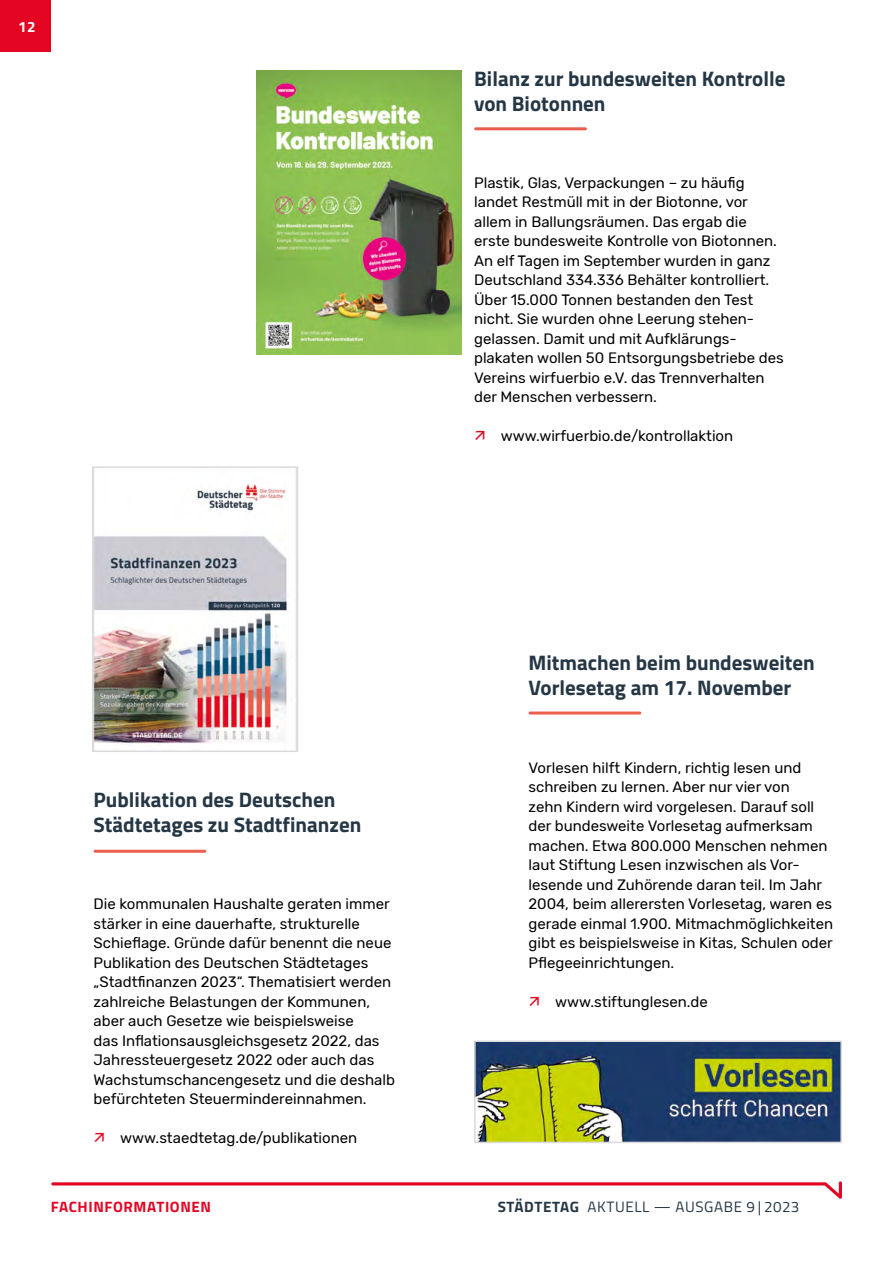
<style>
.page{position:relative;width:893px;height:1263px;background:#fff}
.page>*{position:absolute;margin:0;border:0;box-sizing:border-box;transform-origin:0 0}
.Überschrift_1-Kolumn{font:700 21px/25.2px "Titillium Web";color:#253645}
.Fließtext{font:15px/19.5px "Rubik";color:#000}
.t1{font:15px "Titillium Web";letter-spacing:.04em;color:#253645}
.t2{font:700 15px "Titillium Web";letter-spacing:.04em;color:#e40523}
.t3{font:700 15px "Titillium Web";color:#fff}
.s1{font-weight:700}
</style>
<div class="page">
<div style="left:0;top:0;width:51px;height:51px;background:#e40523"></div>
<svg style="left:51px;top:1181px;width:791px;height:18px"></svg>
<hr style="left:476px;top:127px;width:109px;height:3px;background:#eb5e4d">
<img style="left:95px;top:484px;width:192px;height:260px">
<div style="left:92px;top:466px;width:206px;height:286px;border:2px solid #dadada"></div>
<hr style="left:95px;top:850px;width:110px;height:3px;background:#eb5e4d">
<hr style="left:530px;top:711px;width:110px;height:3px;background:#eb5e4d">
<img style="left:257px;top:71px;width:204px;height:284px">
<img style="left:477px;top:1043px;width:362px;height:97px">
<div style="left:474px;top:1040px;width:368px;height:103px;border:2px solid #dadada"></div>
<p class="t3" style="left:18px;top:16px;width:19px">12</p>
<p class="Überschrift_1-Kolumn" style="left:474px;top:65px;width:313px">Bilanz zur bundesweiten Kontrolle von Biotonnen</p>
<p class="Fließtext" style="left:474px;top:173px;width:311px">Plastik, Glas, Verpackungen – zu häufig landet Restmüll mit in der Biotonne, vor allem in Ballungsräumen. Das ergab die erste bundesweite Kontrolle von Biotonnen.<br>An elf Tagen im September wurden in ganz Deutschland 334.336 Behälter kontrolliert.<br>Über 15.000 Tonnen bestanden den Test nicht. Sie wurden ohne Leerung stehen&shy;gelassen. Damit und mit Aufklärungs&shy;plakaten wollen 50 Entsorgungsbetriebe des Vereins wirfuerbio e.V. das Trennverhalten der Menschen verbessern.</p>
<p class="Fließtext" style="left:501px;top:426px;width:234px">www.wirfuerbio.de/kontrollaktion</p>
<p class="Überschrift_1-Kolumn" style="left:94px;top:785px;width:269px">Publikation des Deutschen<br>Städtetages zu Stadtfinanzen</p>
<p class="Fließtext" style="left:94px;top:894px;width:303px">Die kommunalen Haushalte geraten immer stärker in eine dauerhafte, strukturelle Schieflage. Gründe dafür benennt die neue Publikation des Deutschen Städtetages „Stadtfinanzen 2023“. Thematisiert werden zahlreiche Belastungen der Kommunen, aber auch Gesetze wie beispielsweise<br>das Inflationsausgleichsgesetz 2022, das Jahressteuergesetz 2022 oder auch das Wachstumschancengesetz und die deshalb befürchteten Steuermindereinnahmen.</p>
<p class="Fließtext" style="left:120px;top:1128px;width:239px">www.staedtetag.de/publikationen</p>
<p class="Überschrift_1-Kolumn" style="left:528px;top:649px;width:288px">Mitmachen beim bundesweiten<br>Vorlesetag am 17. November</p>
<p class="Fließtext" style="left:528px;top:758px;width:306px">Vorlesen hilft Kindern, richtig lesen und schreiben zu lernen. Aber nur vier von<br>zehn Kindern wird vorgelesen. Darauf soll der bundesweite Vorlesetag aufmerksam machen. Etwa 800.000 Menschen nehmen laut Stiftung Lesen inzwischen als Vor&shy;lesende und Zuhörende daran teil. Im Jahr 2004, beim allerersten Vorlesetag, waren es gerade einmal 1.900. Mitmachmöglichkeiten gibt es beispielsweise in Kitas, Schulen oder Pflegeeinrichtungen.</p>
<p class="Fließtext" style="left:555px;top:992px;width:154px">www.stiftunglesen.de</p>
<p class="t2" style="left:51px;top:1195px;width:162px">FACHINFORMATIONEN</p>
<p class="t1" style="left:498px;top:1196px;width:303px"><span class="s1">STÄDTETAG</span> AKTUELL — AUSGABE 9 | 2023</p>
</div>
